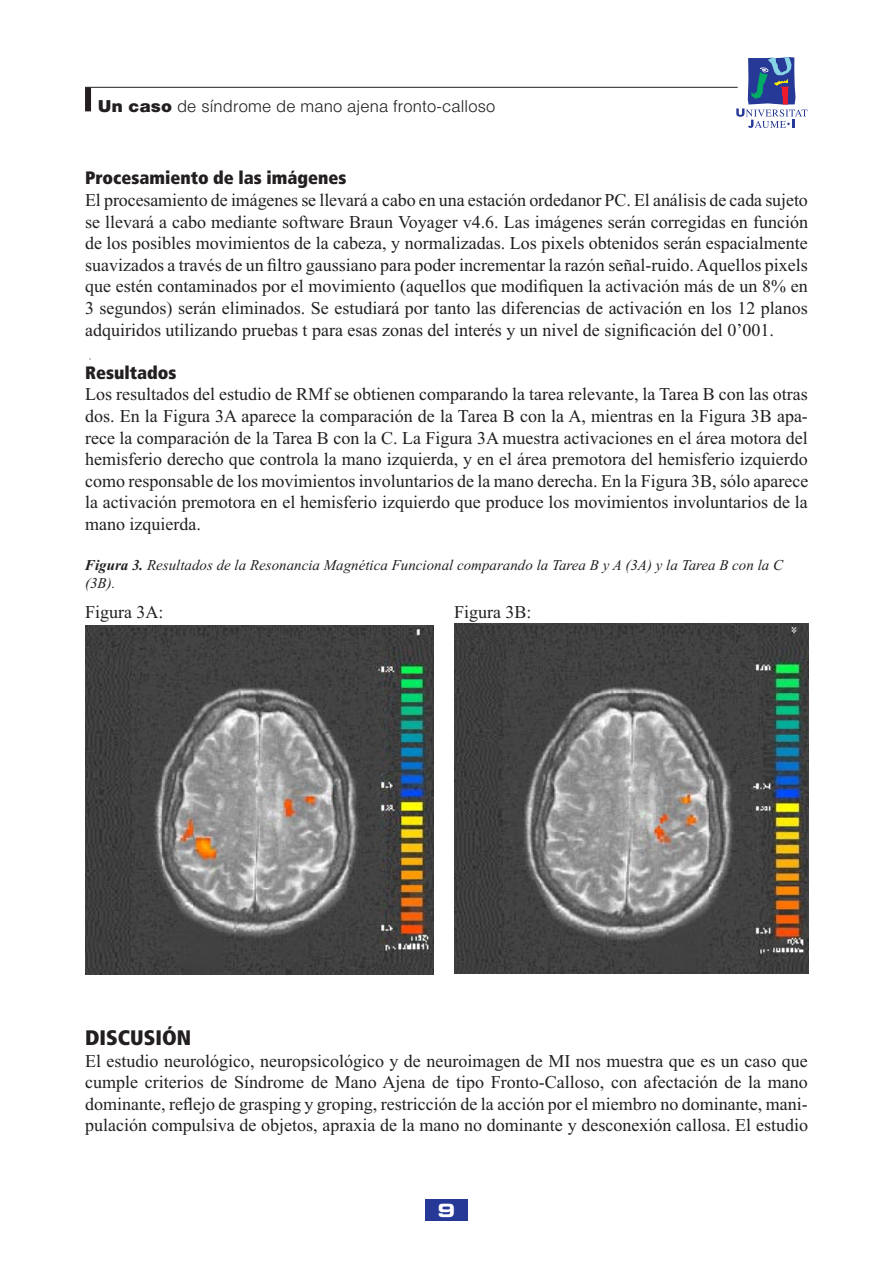
<style>
.page{position:relative;width:893px;height:1280px;background:#fff}
.page>*{position:absolute;margin:0;border:0;box-sizing:border-box;transform-origin:0 0}
.t1{font:900 condensed 21px "Frutiger";color:#231f20}
.t2{font:18px/21.6px "Times New Roman";color:#231f20;text-align:justify}
.t3{font:900 condensed 18px "Frutiger";color:#231f20}
.t4{font:18px "Palindrome Expanded S Si Bold Expanded";color:#fff}
.t5{font:300 16.5px "Helvetica";letter-spacing:.01em;color:#231f20}
.t6{font:italic 15px/18px "Times New Roman";color:#231f20}
.s1{font-weight:900}
.s2{font-weight:700}
</style>
<div class="page">
<svg style="left:736px;top:57px;width:71px;height:71px"></svg>
<hr style="left:85px;top:87px;width:653px;height:1px;background:#231f20">
<div style="left:85px;top:87px;width:6px;height:24px;background:#231f20"></div>
<div style="left:425px;top:1199px;width:43px;height:21px;background:#263996"></div>
<img style="left:85px;top:625px;width:349px;height:349px">
<img style="left:454px;top:623px;width:354px;height:351px">
<p class="t5" style="left:98px;top:96px;width:399px"><span class="s1">Un caso</span> de síndrome de mano ajena fronto-calloso</p>
<p class="t3" style="left:85px;top:167px;width:263px">Procesamiento de las imágenes</p>
<p class="t2" style="left:85px;top:189px;width:724px">El procesamiento de imágenes se llevará a cabo en una estación ordedanor PC. El análisis de cada sujeto se llevará a cabo mediante software Braun Voyager v4.6. Las imágenes serán corregidas en función de los posibles movimientos de la cabeza, y normalizadas. Los pixels obtenidos serán espacialmente suavizados a través de un filtro gaussiano para poder incrementar la razón señal-ruido. Aquellos pixels que estén contaminados por el movimiento (aquellos que modifiquen la activación más de un 8% en 3 segundos) serán eliminados. Se estudiará por tanto las diferencias de activación en los 12 planos adquiridos utilizando pruebas t para esas zonas del interés y un nivel de significación del 0’001.</p>
<p class="t3" style="left:85px;top:362px;width:93px">Resultados</p>
<p class="t2" style="left:85px;top:383px;width:725px">Los resultados del estudio de RMf se obtienen comparando la tarea relevante, la Tarea B con las otras dos. En la Figura 3A aparece la comparación de la Tarea B con la A, mientras en la Figura 3B apa&shy;rece la comparación de la Tarea B con la C. La Figura 3A muestra activaciones en el área motora del hemisferio derecho que controla la mano izquierda, y en el área premotora del hemisferio izquierdo como responsable de los movimientos involuntarios de la mano derecha. En la Figura 3B, sólo aparece la activación premotora en el hemisferio izquierdo que produce los movimientos involuntarios de la mano izquierda.</p>
<p class="t6" style="left:85px;top:555px;width:700px"><span class="s2">Figura 3.</span> Resultados de la Resonancia Magnética Funcional comparando la Tarea B y A (3A) y la Tarea B con la C (3B).</p>
<p class="t2" style="left:85px;top:600px;width:80px">Figura 3A:</p>
<p class="t2" style="left:454px;top:600px;width:79px">Figura 3B:</p>
<p class="t1" style="left:85px;top:1025px;width:108px">DISCUSIÓN</p>
<p class="t2" style="left:85px;top:1049px;width:724px">El estudio neurológico, neuropsicológico y de neuroimagen de MI nos muestra que es un caso que cumple criterios de Síndrome de Mano Ajena de tipo Fronto-Calloso, con afectación de la mano dominante, reflejo de grasping y groping, restricción de la acción por el miembro no dominante, mani&shy;pulación compulsiva de objetos, apraxia de la mano no dominante y desconexión callosa. El estudio</p>
<p class="t4" style="left:438px;top:1197px;width:19px">9</p>
</div>
